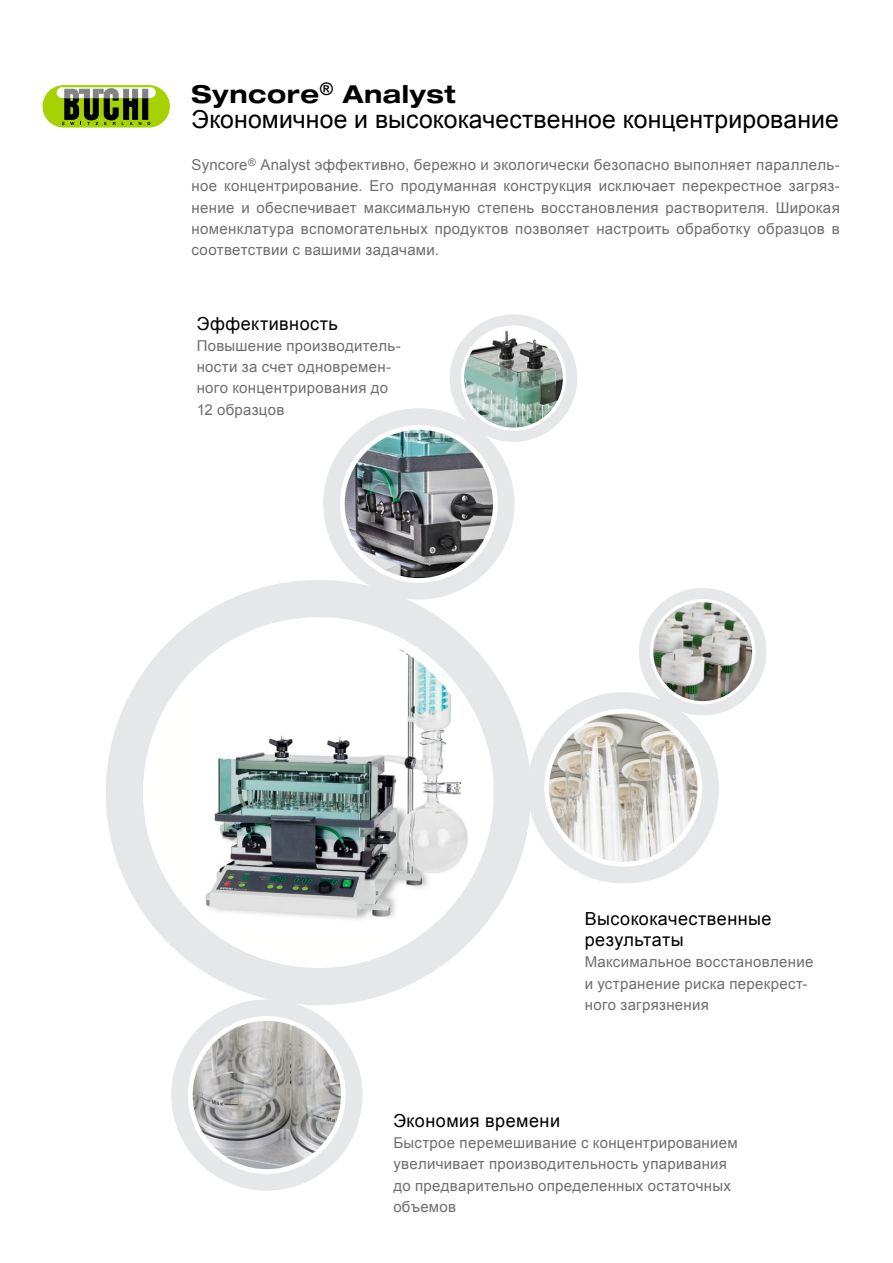
<style>
.page{position:relative;width:893px;height:1263px;background:#fff}
.page>*{position:absolute;margin:0;border:0;box-sizing:border-box;transform-origin:0 0}
.RU_Cover_Subline{font:24.75px "Arial";letter-spacing:.005em;color:#000}
.RU_Cover_Headline{font:700 expanded 24.75px "Helvetica Neue LT Std";letter-spacing:.025em;color:#000}
.RU_Title{font:18px/21.3px "Arial";letter-spacing:.025em;color:#000}
.RU_Body_text_justifi{font:15px/21.3px "Arial";letter-spacing:.02em;color:#6d6e71;text-align:justify}
.RU_Body_text_left{font:15px/21.3px "Arial";letter-spacing:.02em;color:#6d6e71}
</style>
<div class="page">
<div style="left:43px;top:85px;width:127px;height:43px;background:#a5d200;border-radius:21px"></div>
<div style="left:143px;top:89px;width:5px;height:30px;background:#000;border:1px solid #000"></div>
<svg style="left:57px;top:87px;width:99px;height:11px"></svg>
<div style="left:143px;top:89px;width:5px;height:9px;background:#808285"></div>
<svg style="left:62px;top:89px;width:79px;height:36px"></svg>
<div style="left:106px;top:580px;width:425px;height:425px;background:#e6e7e8;border-radius:50%"></div>
<div style="left:143px;top:617px;width:351px;height:351px;background:#fff;border-radius:50%"></div>
<img style="left:193px;top:628px;width:286px;height:307px">
<div style="left:639px;top:588px;width:127px;height:127px;background:#e6e7e8;border-radius:50%"></div>
<div style="left:650px;top:599px;width:105px;height:105px;background:#fff;border-radius:50%"></div>
<img style="left:653px;top:602px;width:99px;height:99px;border-radius:49px">
<div style="left:528px;top:692px;width:191px;height:191px;background:#e6e7e8;border-radius:50%"></div>
<div style="left:544px;top:709px;width:158px;height:158px;background:#fff;border-radius:50%"></div>
<img style="left:549px;top:714px;width:148px;height:148px;border-radius:74px">
<div style="left:171px;top:999px;width:191px;height:192px;background:#e6e7e8;border-radius:50%"></div>
<div style="left:188px;top:1016px;width:158px;height:158px;background:#fff;border-radius:50%"></div>
<img style="left:193px;top:1021px;width:148px;height:148px;border-radius:74px">
<div style="left:450px;top:314px;width:127px;height:128px;background:#e6e7e8;border-radius:50%"></div>
<div style="left:461px;top:325px;width:105px;height:106px;background:#fff;border-radius:50%"></div>
<img style="left:464px;top:329px;width:99px;height:99px;border-radius:49px">
<div style="left:323px;top:408px;width:191px;height:192px;background:#e6e7e8;border-radius:50%"></div>
<div style="left:340px;top:425px;width:158px;height:158px;background:#fff;border-radius:50%"></div>
<img style="left:345px;top:430px;width:148px;height:148px;border-radius:74px">
<p class="RU_Cover_Headline" style="left:192px;top:78px;width:265px">Syncore<sup>®</sup> Analyst</p>
<p class="RU_Cover_Subline" style="left:192px;top:103px;width:649px">Экономичное и высококачественное концентрирование</p>
<p class="RU_Body_text_justifi" style="left:192px;top:154px;width:650px">Syncore<sup>®</sup> Analyst эффективно, бережно и экологически безопасно выполняет параллель&shy;ное концентрирование. Его продуманная конструкция исключает перекрестное загряз&shy;нение и обеспечивает максимальную степень восстановления растворителя. Широкая номенклатура вспомогательных продуктов позволяет настроить обработку образцов в соответствии с вашими задачами.</p>
<p class="RU_Title" style="left:197px;top:313px;width:143px">Эффективность</p>
<p class="RU_Body_text_left" style="left:197px;top:335px;width:206px">Повышение производитель&shy;ности за счет одновремен&shy;ного концентрирования до<br>12 образцов</p>
<p class="RU_Title" style="left:585px;top:908px;width:188px">Высококачественные результаты</p>
<p class="RU_Body_text_left" style="left:585px;top:952px;width:230px">Максимальное восстановление и устранение риска перекрест&shy;ного загрязнения</p>
<p class="RU_Title" style="left:393px;top:1110px;width:168px">Экономия времени</p>
<p class="RU_Body_text_left" style="left:393px;top:1132px;width:346px">Быстрое перемешивание с концентрированием увеличивает производительность упаривания до предварительно определенных остаточных объемов</p>
</div>
